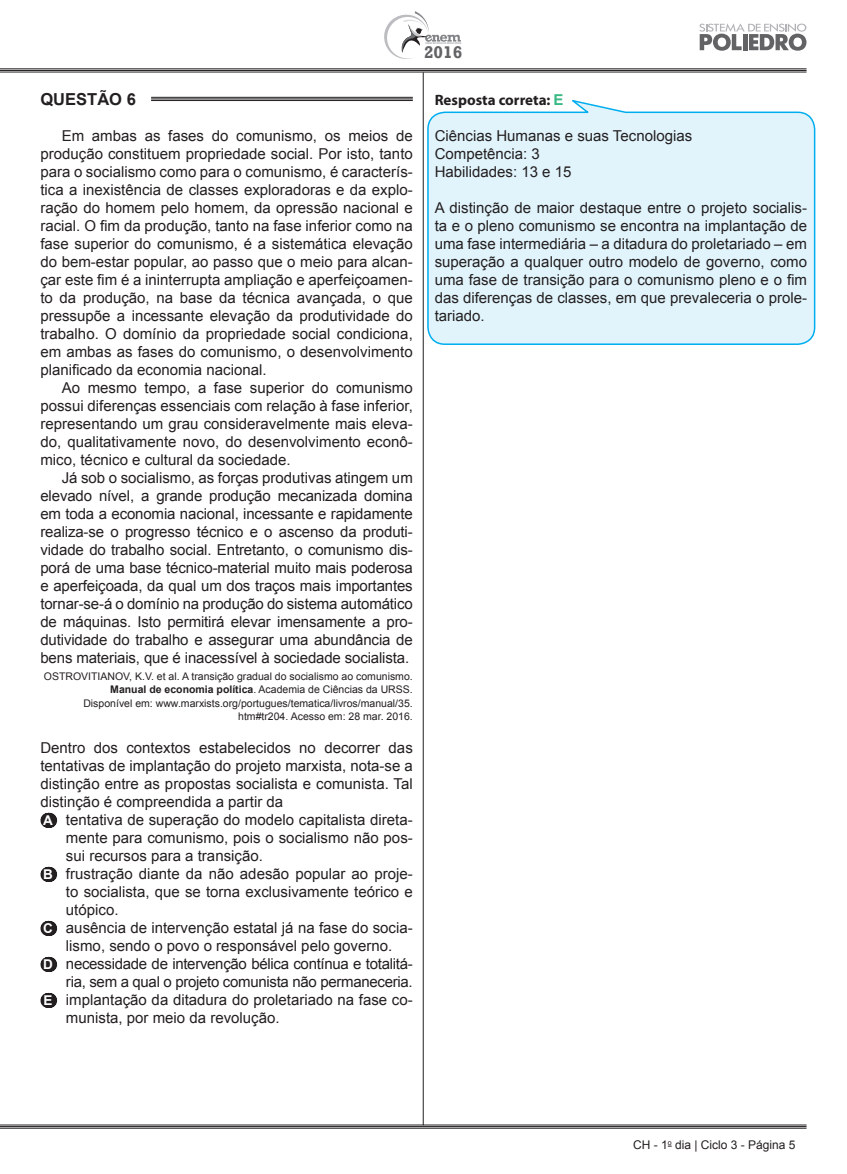
<style>
.page{position:relative;width:847px;height:1174px;background:#fff}
.page>*{position:absolute;margin:0;border:0;box-sizing:border-box;transform-origin:0 0}
.t1{font:700 17.4px "Rockwell";color:#636366}
.t2{font:700 16.5px "Arial";color:#231f20}
.t3{font:15px/18px "Arial";color:#231f20;text-align:justify}
.t4{font:15px "Arial";letter-spacing:-.02em;color:#231f20}
.t5{font:700 15px "Myriad Pro";color:#231f20}
.t6{font:12px "Arial";color:#231f20}
.t7{font:10.5px/13.5px "Arial";color:#231f20;text-align:right}
.s1{font-weight:700}
.s2{font-weight:700;font-size:13.5px;color:#fff}
.s3{font-family:"Arial";color:#38b983}
</style>
<div class="page">
<svg style="left:427px;top:100px;width:388px;height:245px;background:#def3fb"></svg>
<hr style="left:423px;top:72px;width:1px;height:1053px;background:#231f20">
<hr style="left:0;top:69px;width:806px;height:1px;background:#231f20">
<hr style="left:0;top:70px;width:806px;height:1px;background:#231f20">
<hr style="left:0;top:72px;width:806px;height:1px;background:#231f20">
<hr style="left:0;top:1124px;width:806px;height:1px;background:#231f20">
<hr style="left:0;top:1126px;width:806px;height:1px;background:#231f20">
<hr style="left:0;top:1128px;width:806px;height:1px;background:#231f20">
<svg style="left:699px;top:23px;width:107px;height:28px"></svg>
<svg style="left:384px;top:11px;width:77px;height:48px"></svg>
<hr style="left:151px;top:97px;width:261px;height:1px;background:#231f20">
<hr style="left:151px;top:98px;width:261px;height:1px;background:#231f20">
<hr style="left:151px;top:100px;width:261px;height:1px;background:#231f20">
<svg style="left:48px;top:813px;width:2px;height:15px"></svg>
<svg style="left:48px;top:867px;width:2px;height:15px"></svg>
<svg style="left:48px;top:921px;width:2px;height:15px"></svg>
<svg style="left:48px;top:957px;width:2px;height:15px"></svg>
<svg style="left:48px;top:993px;width:2px;height:15px"></svg>
<p class="t1" style="left:424px;top:42px;width:40px">2016</p>
<p class="t2" style="left:40px;top:88px;width:97px">QUESTÃO 6</p>
<p class="t3" style="left:40px;top:127px;width:374px;text-indent:21px">Em ambas as fases do comunismo, os meios de produção constituem propriedade social. Por isto, tanto para o socialismo como para o comunismo, é caracterís&shy;tica a inexistência de classes exploradoras e da explo&shy;ração do homem pelo homem, da opressão nacional e racial. O fim da produção, tanto na fase inferior como na fase superior do comunismo, é a sistemática elevação do bem-estar popular, ao passo que o meio para alcan&shy;çar este fim é a ininterrupta ampliação e aperfeiçoamen&shy;to da produção, na base da técnica avançada, o que pressupõe a incessante elevação da produtividade do trabalho. O domínio da propriedade social condiciona, em ambas as fases do comunismo, o desenvolvimento planificado da economia nacional.</p>
<p class="t3" style="left:40px;top:379px;width:374px;text-indent:21px">Ao mesmo tempo, a fase superior do comunismo possui diferenças essenciais com relação à fase inferior, representando um grau consideravelmente mais eleva&shy;do, qualitativamente novo, do desenvolvimento econô&shy;mico, técnico e cultural da sociedade.</p>
<p class="t3" style="left:40px;top:469px;width:374px;text-indent:21px">Já sob o socialismo, as forças produtivas atingem um elevado nível, a grande produção mecanizada domina em toda a economia nacional, incessante e rapidamente realiza-se o progresso técnico e o ascenso da produti&shy;vidade do trabalho social. Entretanto, o comunismo dis&shy;porá de uma base técnico-material muito mais poderosa e aperfeiçoada, da qual um dos traços mais importantes tornar-se-á o domínio na produção do sistema automático de máquinas. Isto permitirá elevar imensamente a pro&shy;dutividade do trabalho e assegurar uma abundância de bens materiais, que é inacessível à sociedade socialista.</p>
<p class="t7" style="left:44px;top:669px;width:370px">OSTROVITIANOV, K.V. et al. A transição gradual do socialismo ao comunismo.<br><span class="s1">Manual de economia política</span>. Academia de Ciências da URSS.<br>Disponível em: www.marxists.org/portugues/tematica/livros/manual/35. htm#tr204. Acesso em: 28 mar. 2016.</p>
<p class="t3" style="left:40px;top:739px;width:374px">Dentro dos contextos estabelecidos no decorrer das</p>
<p class="t3" style="left:40px;top:757px;width:374px">tentativas de implantação do projeto marxista, nota-se a</p>
<p class="t3" style="left:40px;top:775px;width:374px">distinção entre as propostas socialista e comunista. Tal</p>
<p class="t3" style="left:40px;top:793px;width:244px">distinção é compreendida a partir da</p>
<p class="t3" style="left:43px;top:811px;width:371px"><span class="s2">A</span> tentativa de superação do modelo capitalista direta-</p>
<p class="t3" style="left:66px;top:829px;width:348px">mente para comunismo, pois o socialismo não pos-</p>
<p class="t3" style="left:66px;top:847px;width:198px">sui recursos para a transição.</p>
<p class="t3" style="left:43px;top:865px;width:371px"><span class="s2">B</span> frustração diante da não adesão popular ao proje-</p>
<p class="t3" style="left:66px;top:883px;width:348px">to socialista, que se torna exclusivamente teórico e</p>
<p class="t3" style="left:66px;top:901px;width:54px">utópico.</p>
<p class="t3" style="left:43px;top:919px;width:371px"><span class="s2">C</span> ausência de intervenção estatal já na fase do socia-</p>
<p class="t3" style="left:66px;top:937px;width:327px">lismo, sendo o povo o responsável pelo governo.</p>
<p class="t4" style="left:43px;top:953px;width:371px"><span class="s2">D</span> necessidade de intervenção bélica contínua e totalitá-</p>
<p class="t4" style="left:66px;top:971px;width:348px">ria, sem a qual o projeto comunista não permaneceria.</p>
<p class="t3" style="left:44px;top:991px;width:370px"><span class="s2">E</span> implantação da ditadura do proletariado na fase co-</p>
<p class="t3" style="left:66px;top:1009px;width:215px">munista, por meio da revolução.</p>
<p class="t5" style="left:434px;top:90px;width:130px">Resposta correta: <span class="s3">E</span></p>
<p class="t3" style="left:434px;top:127px;width:259px;text-align:left">Ciências Humanas e suas Tecnologias<br>Competência: 3<br>Habilidades: 13 e 15</p>
<p class="t3" style="left:434px;top:199px;width:374px">A distinção de maior destaque entre o projeto socialis&shy;ta e o pleno comunismo se encontra na implantação de uma fase intermediária – a ditadura do proletariado – em superação a qualquer outro modelo de governo, como uma fase de transição para o comunismo pleno e o fim das diferenças de classes, em que prevaleceria o prole&shy;tariado.</p>
<p class="t6" style="left:632px;top:1136px;width:164px">CH - 1<sup>o</sup> dia | Ciclo 3 - Página 5</p>
</div>
